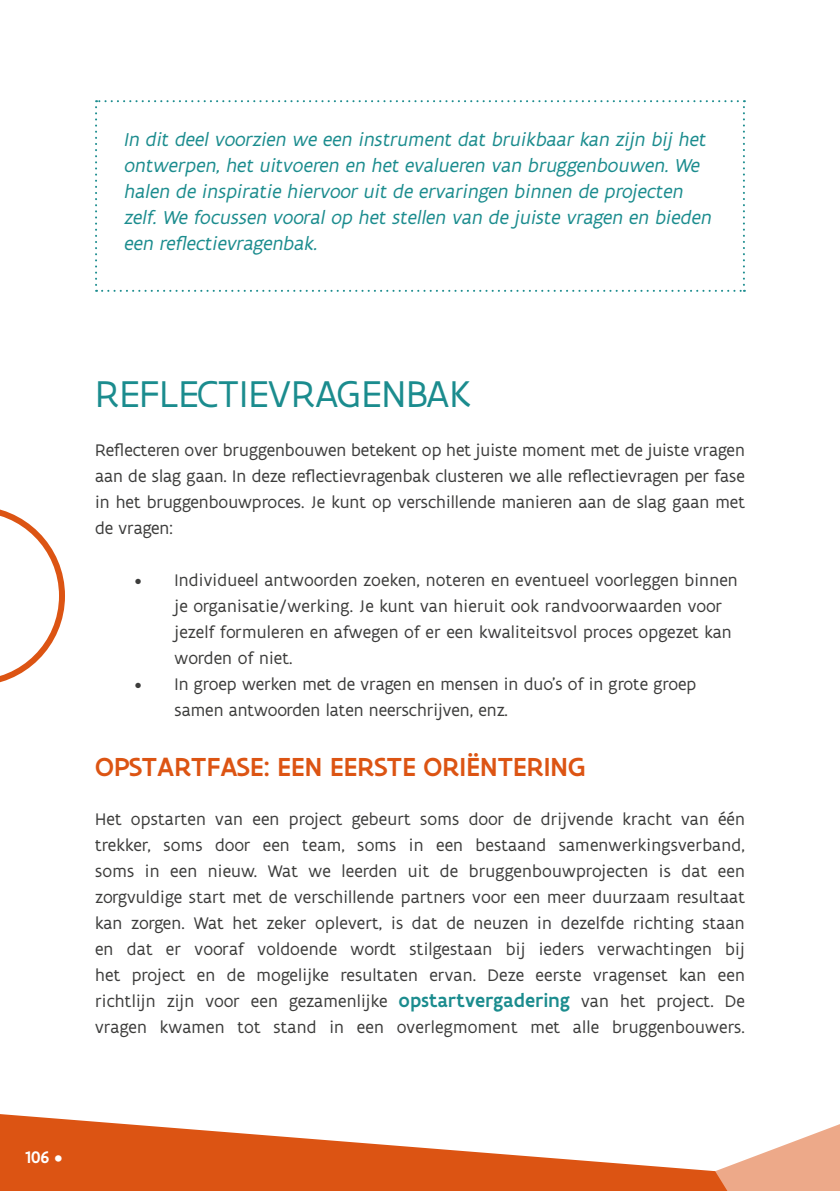
<style>
.page{position:relative;width:840px;height:1191px;background:#fff}
.page>*{position:absolute;margin:0;border:0;box-sizing:border-box;transform-origin:0 0}
.t1{font:40px "Flanders Art Sans";letter-spacing:.005em;color:#1b8c8e}
.t2{font:500 28px "Flanders Art Sans";letter-spacing:.005em;color:#dc5413}
.Navigatiestukjes{font:italic 20px/26px "Flanders Art Sans";color:#1b8c8e}
.Body{font:18px/26px "Flanders Art Sans";letter-spacing:.01em;color:#3c3c3b;text-align:justify}
.t3{font:500 18px "Flanders Art Sans";color:#fff}
.s1{font-weight:500;font-size:20px;color:#1b8c8e}
</style>
<div class="page">
<svg style="left:0;top:1114px;width:625px;height:77px;fill:#dc5413"></svg>
<svg style="left:625px;top:1124px;width:214px;height:67px"></svg>
<svg style="left:0;top:509px;width:65px;height:174px"></svg>
<svg style="left:95px;top:100px;width:649px;height:192px"></svg>
<p class="Navigatiestukjes" style="left:123px;top:127px;width:593px">In dit deel voorzien we een instrument dat bruikbaar kan zij n bij het ontwerpen, het uitvoeren en het evalueren van bruggenbouwen. We halen de inspiratie hiervoor uit de ervaringen binnen de projecten zelf. We focussen vooral op het stellen van de j uiste vragen en bieden een reflectievragenbak.</p>
<h2 class="t1" style="left:95px;top:369px;width:377px">REFLECTIEVRAGENBAK</h2>
<p class="Body" style="left:95px;top:437px;width:651px">Reflecteren over bruggenbouwen betekent op het juiste moment met de juiste vragen aan de slag gaan. In deze reflectievragenbak clusteren we alle reflectievragen per fase in het bruggenbouwproces. Je kunt op verschillende manieren aan de slag gaan met de vragen:</p>
<p class="Body" style="left:174px;top:567px;width:564px;text-align:left;text-indent:-40px">• Individueel antwoorden zoeken, noteren en eventueel voorleggen binnen je organisatie/werking. Je kunt van hieruit ook randvoorwaarden voor jezelf formuleren en afwegen of er een kwaliteitsvol proces opgezet kan worden of niet.</p>
<p class="Body" style="left:174px;top:671px;width:523px;text-indent:-40px">• In groep werken met de vragen en mensen in duo’s of in grote groep samen antwoorden laten neerschrijven, enz.</p>
<h3 class="t2" style="left:95px;top:749px;width:492px">OPSTARTFASE: EEN EERSTE ORIËNTERING</h3>
<p class="Body" style="left:95px;top:806px;width:651px">Het opstarten van een project gebeurt soms door de drijvende kracht van één trekker, soms door een team, soms in een bestaand samenwerkingsverband, soms in een nieuw. Wat we leerden uit de bruggenbouwprojecten is dat een zorgvuldige start met de verschillende partners voor een meer duurzaam resultaat kan zorgen. Wat het zeker oplevert, is dat de neuzen in dezelfde richting staan en dat er vooraf voldoende wordt stilgestaan bij ieders verwachtingen bij het project en de mogelijke resultaten ervan. Deze eerste vragenset kan een richtlijn zijn voor een gezamenlijke <span class="s1">opstartvergadering</span> van het project. De vragen kwamen tot stand in een overlegmoment met alle bruggenbouwers.</p>
<p class="t3" style="left:26px;top:1146px;width:38px">106 •</p>
</div>
